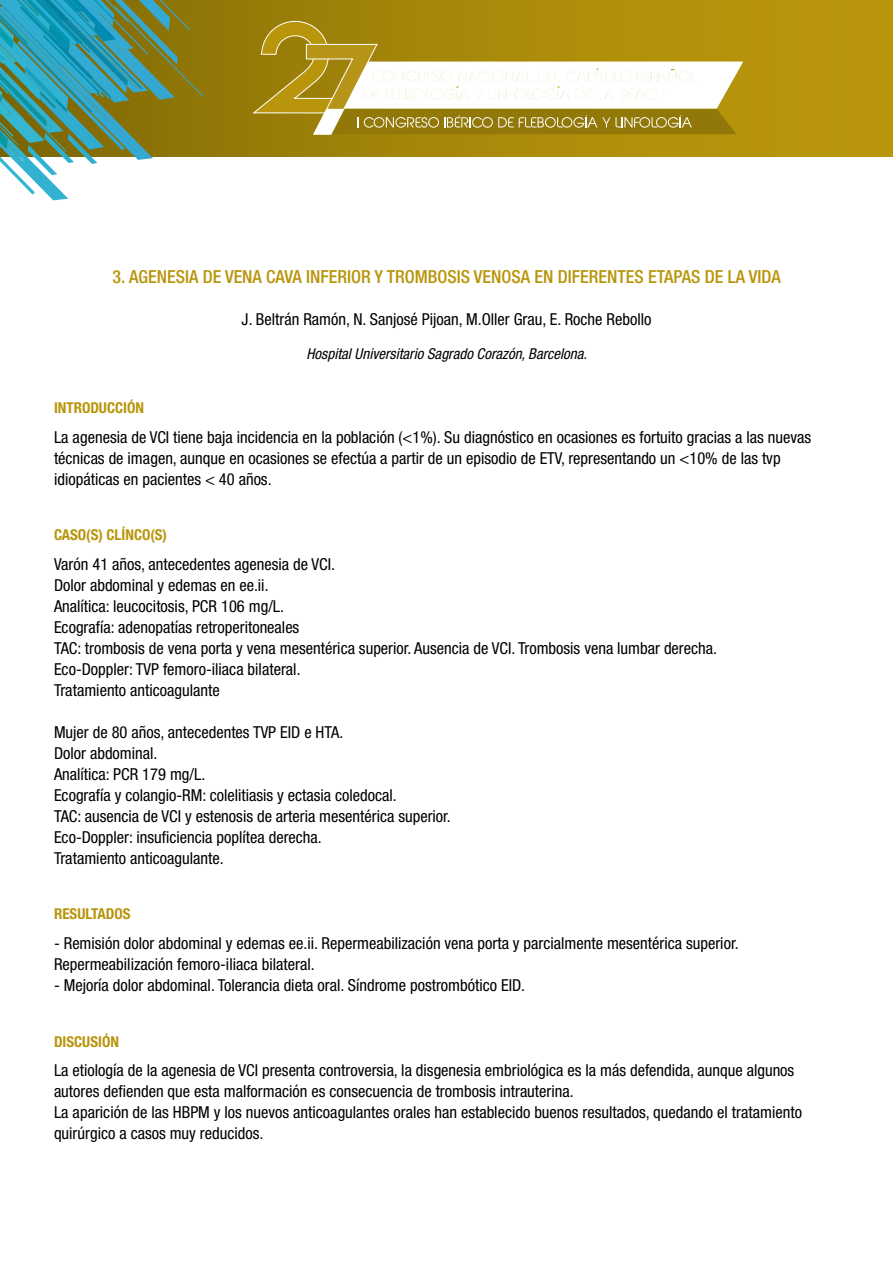
<style>
.page{position:relative;width:893px;height:1263px;background:#fff}
.page>*{position:absolute;margin:0;border:0;box-sizing:border-box;transform-origin:0 0}
.t1{font:500 condensed 18px "Helvetica Neue LT Std";color:#b8950b}
.t2{font:condensed 16.5px/21px "Helvetica Neue LT Std";color:#000}
.t3{font:700 condensed 15px "Helvetica Neue LT Std";color:#b8950b}
.t4{font:italic condensed 15px "Helvetica Neue LT Std";color:#000}
</style>
<div class="page">
<svg style="left:204px;top:0;width:689px;height:157px;background:#ab8b0a"></svg>
<svg style="left:0;top:0;width:204px;height:200px"></svg>
<svg style="left:253px;top:21px;width:490px;height:114px"></svg>
<p class="t1" style="left:112px;top:266px;width:670px">3. AGENESIA DE VENA CAVA INFERIOR Y TROMBOSIS VENOSA EN DIFERENTES ETAPAS DE LA VIDA</p>
<p class="t2" style="left:242px;top:308px;width:411px">J. Beltrán Ramón, N. Sanjosé Pijoan, M.Oller Grau, E. Roche Rebollo</p>
<p class="t4" style="left:307px;top:345px;width:282px">Hospital Universitario Sagrado Corazón, Barcelona.</p>
<p class="t3" style="left:54px;top:399px;width:91px">INTRODUCCIÓN</p>
<p class="t2" style="left:54px;top:426px;width:759px">La agenesia de VCI tiene baja incidencia en la población (&lt;1%). Su diagnóstico en ocasiones es fortuito gracias a las nuevas técnicas de imagen, aunque en ocasiones se efectúa a partir de un episodio de ETV, representando un &lt;10% de las tvp idiopáticas en pacientes &lt; 40 años.</p>
<p class="t3" style="left:54px;top:526px;width:115px">CASO(S) CLÍNCO(S)</p>
<p class="t2" style="left:54px;top:553px;width:665px">Varón 41 años, antecedentes agenesia de VCI.<br>Dolor abdominal y edemas en ee.ii.<br>Analítica: leucocitosis, PCR 106 mg/L.<br>Ecografía: adenopatías retroperitoneales<br>TAC: trombosis de vena porta y vena mesentérica superior. Ausencia de VCI. Trombosis vena lumbar derecha.<br>Eco-Doppler: TVP femoro-iliaca bilateral.<br>Tratamiento anticoagulante</p>
<p class="t2" style="left:54px;top:721px;width:398px">Mujer de 80 años, antecedentes TVP EID e HTA.<br>Dolor abdominal.<br>Analítica: PCR 179 mg/L.<br>Ecografía y colangio-RM: colelitiasis y ectasia coledocal.<br>TAC: ausencia de VCI y estenosis de arteria mesentérica superior.<br>Eco-Doppler: insuficiencia poplítea derecha.<br>Tratamiento anticoagulante.</p>
<p class="t3" style="left:54px;top:905px;width:78px">RESULTADOS</p>
<p class="t2" style="left:54px;top:932px;width:686px">- Remisión dolor abdominal y edemas ee.ii. Repermeabilización vena porta y parcialmente mesentérica superior.<br>Repermeabilización femoro-iliaca bilateral.</p>
<p class="t2" style="left:54px;top:974px;width:473px">- Mejoría dolor abdominal. Tolerancia dieta oral. Síndrome postrombótico EID.</p>
<p class="t3" style="left:54px;top:1032px;width:66px">DISCUSIÓN</p>
<p class="t2" style="left:54px;top:1059px;width:749px">La etiología de la agenesia de VCI presenta controversia, la disgenesia embriológica es la más defendida, aunque algunos autores defienden que esta malformación es consecuencia de trombosis intrauterina.<br>La aparición de las HBPM y los nuevos anticoagulantes orales han establecido buenos resultados, quedando el tratamiento quirúrgico a casos muy reducidos.</p>
</div>
